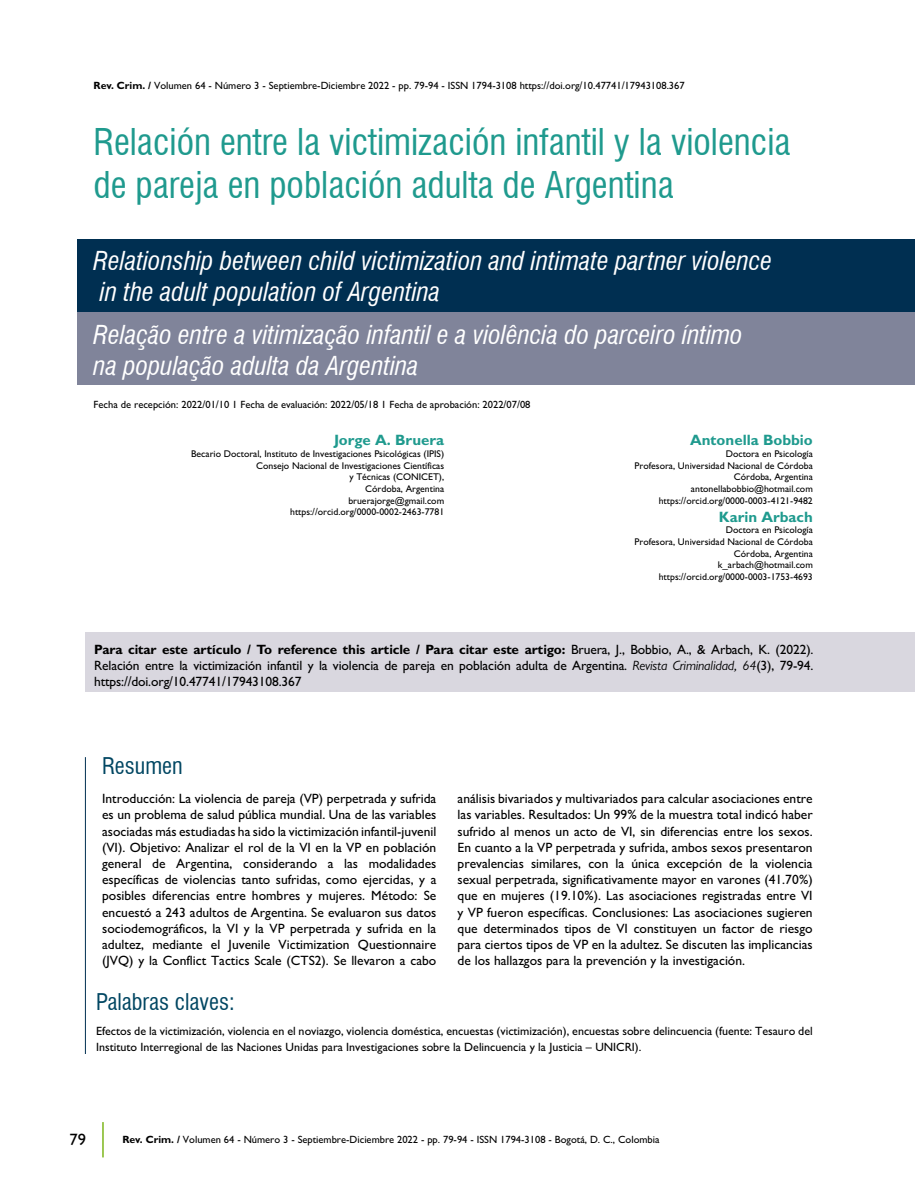
<style>
.page{position:relative;width:915px;height:1191px;background:#fff}
.page>*{position:absolute;margin:0;border:0;box-sizing:border-box;transform-origin:0 0}
.t1{font:condensed 36px/43.2px "Swiss 721 BT";color:#1f9a8e}
.t2{font:italic condensed 25.5px/30.6px "Swiss 721 BT";color:#fff}
.t3{font:condensed 22.5px "Swiss 721 BT";color:#004662}
.t4{font:16.5px "M Gill Sans";color:#000}
.t5{font:700 15px "Gill Sans";color:#1f9a8e}
.t6{font:13.5px/16.2px "M Gill Sans";letter-spacing:-.01em;color:#000;text-align:justify}
.t7{font:700 13.5px "Gill Sans";letter-spacing:-.01em;color:#000}
.t8{font:12px/16.5px "M Gill Sans";color:#000}
.t9{font:10.5px "M Gill Sans";color:#000}
.t10{font:9.75px/11.7px "M Gill Sans";color:#000;text-align:right}
.s1{font-family:"Gill Sans";font-weight:700}
.s2{font-family:"M Gill Sans";font-weight:400}
.s3{font-family:"Gill Sans";font-style:italic}
</style>
<div class="page">
<hr style="left:102px;top:1122px;width:2px;height:35px;background:#7db61c">
<div style="left:86px;top:632px;width:828px;height:60px;background:#d9d7df"></div>
<div style="left:78px;top:239px;width:836px;height:75px;background:#002f51"></div>
<div style="left:78px;top:312px;width:836px;height:73px;background:#80849a"></div>
<hr style="left:85px;top:757px;width:1px;height:297px;background:#002f51">
<p class="t9" style="left:94px;top:80px;width:592px"><span class="s1">Rev. Crim. /</span> Volumen 64 - Número 3 - Septiembre-Diciembre 2022 - pp. 79-94 - ISSN 1794-3108 https://doi.org/10.47741/17943108.367</p>
<h1 class="t1" style="left:94px;top:120px;width:698px">Relación entre la victimización infantil y la violencia de pareja en población adulta de Argentina</h1>
<h2 class="t2" style="left:94px;top:246px;width:679px">Relationship between child victimization and intimate partner violence in the adult population of Argentina</h2>
<h2 class="t2" style="left:94px;top:320px;width:650px">Relação entre a vitimização infantil e a violência do parceiro íntimo na população adulta da Argentina</h2>
<p class="t9" style="left:94px;top:399px;width:438px">Fecha de recepción: 2022/01/10 1 Fecha de evaluación: 2022/05/18 1 Fecha de aprobación: 2022/07/08</p>
<p class="t5" style="left:334px;top:431px;width:111px">Jorge A. Bruera</p>
<p class="t10" style="left:191px;top:448px;width:254px">Becario Doctoral, Instituto de Investigaciones Psicológicas (IPIS)<br>Consejo Nacional de Investigaciones Científicas<br>y Técnicas (CONICET),<br>Córdoba, Argentina<br>bruerajorge@gmail.com<br>https://orcid.org/0000-0002-2463-7781</p>
<p class="t5" style="left:689px;top:431px;width:124px">Antonella Bobbio</p>
<p class="t10" style="left:634px;top:448px;width:180px">Doctora en Psicología<br>Profesora, Universidad Nacional de Córdoba<br>Córdoba, Argentina antonellabobbio@hotmail.com https://orcid.org/0000-0003-4121-9482</p>
<p class="t5" style="left:718px;top:507px;width:95px">Karin Arbach</p>
<p class="t10" style="left:634px;top:524px;width:180px">Doctora en Psicología<br>Profesora, Universidad Nacional de Córdoba<br>Córdoba, Argentina<br>k_arbach@hotmail.com https://orcid.org/0000-0003-1753-4693</p>
<p class="t7" style="left:94px;top:641px;width:720px">Para citar este artículo / To reference this article / Para citar este artigo: <span class="s2">Bruera, J., Bobbio, A., &amp; Arbach, K. (2022).</span></p>
<p class="t6" style="left:94px;top:657px;width:720px">Relación entre la victimización infantil y la violencia de pareja en población adulta de Argentina. <span class="s3">Revista Criminalidad, 64</span>(3), 79-94. https://doi.org/10.47741/17943108.367</p>
<h3 class="t3" style="left:102px;top:752px;width:82px">Resumen</h3>
<p class="t6" style="left:102px;top:790px;width:336px">Introducción: La violencia de pareja (VP) perpetrada y sufrida es un problema de salud pública mundial. Una de las variables asociadas más estudiadas ha sido la victimización infantil-juvenil (VI). Objetivo: Analizar el rol de la VI en la VP en población general de Argentina, considerando a las modalidades específicas de violencias tanto sufridas, como ejercidas, y a posibles diferencias entre hombres y mujeres. Método: Se encuestó a 243 adultos de Argentina. Se evaluaron sus datos sociodemográficos, la VI y la VP perpetrada y sufrida en la adultez, mediante el Juvenile Victimization Questionnaire (JVQ) y la Conflict Tactics Scale (CTS2). Se llevaron a cabo</p>
<p class="t6" style="left:457px;top:790px;width:356px">análisis bivariados y multivariados para calcular asociaciones entre las variables. Resultados: Un 99% de la muestra total indicó haber sufrido al menos un acto de VI, sin diferencias entre los sexos.<br>En cuanto a la VP perpetrada y sufrida, ambos sexos presentaron prevalencias similares, con la única excepción de la violencia sexual perpetrada, significativamente mayor en varones (41.70%) que en mujeres (19.10%). Las asociaciones registradas entre VI y VP fueron específicas. Conclusiones: Las asociaciones sugieren que determinados tipos de VI constituyen un factor de riesgo para ciertos tipos de VP en la adultez. Se discuten las implicancias de los hallazgos para la prevención y la investigación.</p>
<h3 class="t3" style="left:96px;top:988px;width:140px">Palabras claves:</h3>
<p class="t8" style="left:96px;top:1022px;width:718px">Efectos de la victimización, violencia en el noviazgo, violencia doméstica, encuestas (victimización), encuestas sobre delincuencia (fuente: Tesauro del<br>Instituto Interregional de las Naciones Unidas para Investigaciones sobre la Delincuencia y la Justicia – UNICRI).</p>
<p class="t4" style="left:70px;top:1130px;width:18px">79</p>
<p class="t9" style="left:122px;top:1133px;width:538px"><span class="s1">Rev. Crim. /</span> Volumen 64 - Número 3 - Septiembre-Diciembre 2022 - pp. 79-94 - ISSN 1794-3108 - Bogotá, D. C., Colombia</p>
</div>
